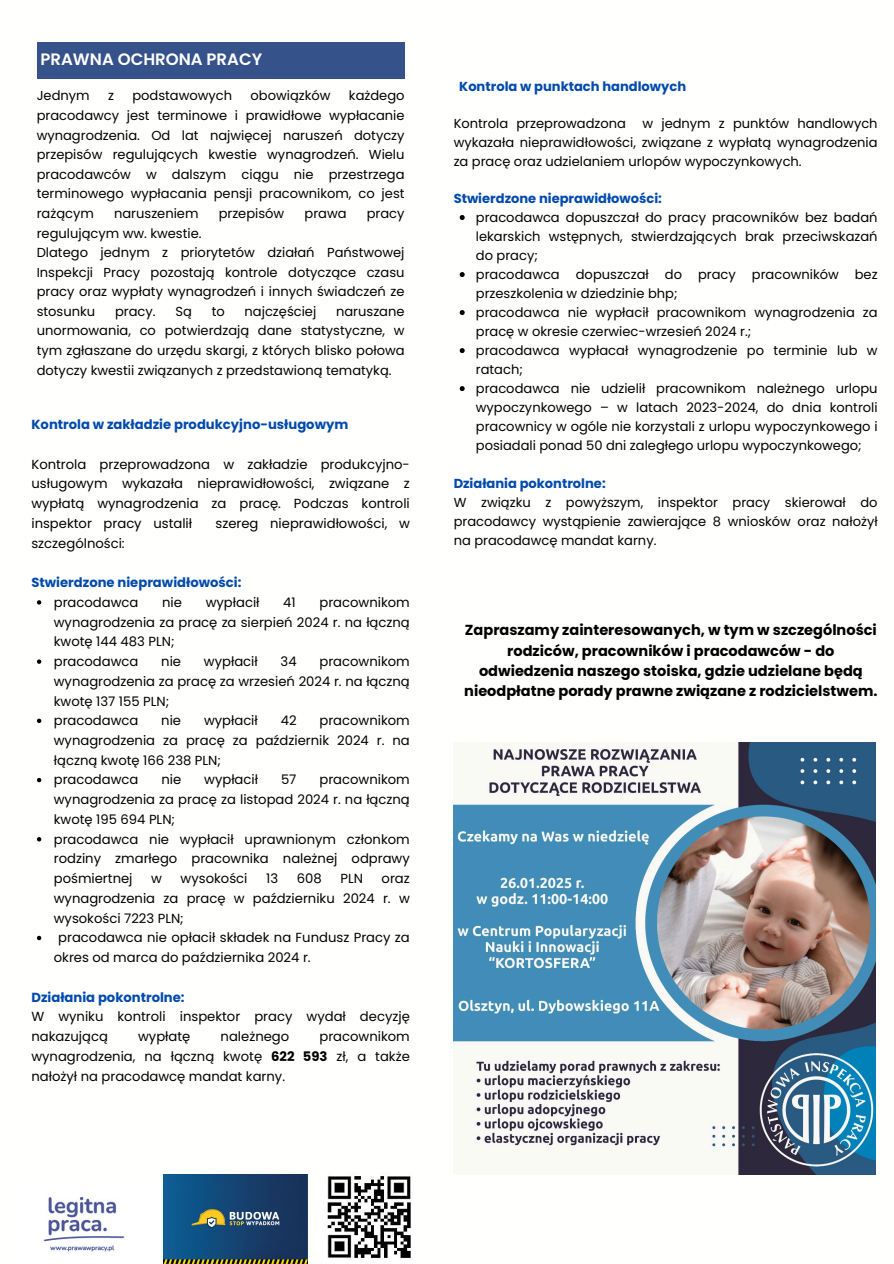
<style>
.page{position:relative;width:894px;height:1264px;background:#fff}
.page>*{position:absolute;margin:0;border:0;box-sizing:border-box;transform-origin:0 0}
.t1{font:600 16.5px "Poppins";color:#fff}
.t2{font:700 14.55px/20.2px "Poppins";color:#000;text-align:center}
.t3{font:13.2px/19.8px "Poppins";color:#000;text-align:justify}
.t4{font:700 13.2px "Poppins";color:#004aad}
.t5{font:13.05px/19px "Poppins";color:#000;text-align:justify}
.t6{font:700 13.05px "Poppins";color:#004aad}
.s1{font-weight:700;color:#004aad}
.s2{font-weight:700}
</style>
<div class="page">
<div style="left:37px;top:43px;width:367px;height:36px;background:#36528b"></div>
<img style="left:163px;top:1174px;width:144px;height:89px">
<img style="left:43px;top:1197px;width:82px;height:55px">
<img style="left:327px;top:1176px;width:84px;height:82px">
<img style="left:453px;top:742px;width:422px;height:432px">
<svg style="left:37px;top:600px;width:4px;height:4px"></svg>
<svg style="left:37px;top:659px;width:4px;height:5px"></svg>
<svg style="left:37px;top:718px;width:4px;height:5px"></svg>
<svg style="left:37px;top:778px;width:4px;height:4px"></svg>
<svg style="left:37px;top:837px;width:4px;height:4px"></svg>
<svg style="left:37px;top:935px;width:4px;height:5px"></svg>
<svg style="left:459px;top:215px;width:5px;height:5px"></svg>
<svg style="left:459px;top:272px;width:5px;height:5px"></svg>
<svg style="left:459px;top:310px;width:5px;height:5px"></svg>
<svg style="left:459px;top:348px;width:5px;height:5px"></svg>
<svg style="left:459px;top:386px;width:5px;height:5px"></svg>
<h1 class="t1" style="left:41px;top:48px;width:223px">PRAWNA OCHRONA PRACY</h1>
<p class="t5" style="left:37px;top:86px;width:54px">Jednym</p>
<p class="t5" style="left:108px;top:86px;width:7px">z</p>
<p class="t5" style="left:132px;top:86px;width:101px">podstawowych</p>
<p class="t5" style="left:250px;top:86px;width:81px">obowiązków</p>
<p class="t5" style="left:37px;top:86px;width:369px;line-height:19.5px;text-indent:312px">każdego pracodawcy jest terminowe i prawidłowe wypłacanie wynagrodzenia. Od lat najwięcej naruszeń dotyczy przepisów regulujących kwestie wynagrodzeń. Wielu pracodawców w dalszym ciągu nie przestrzega terminowego wypłacania pensji pracownikom, co jest rażącym</p>
<p class="t5" style="left:114px;top:204px;width:86px">naruszeniem</p>
<p class="t5" style="left:218px;top:204px;width:67px">przepisów</p>
<p class="t5" style="left:304px;top:204px;width:44px">prawa</p>
<p class="t5" style="left:366px;top:204px;width:39px">pracy</p>
<p class="t5" style="left:37px;top:223px;width:166px">regulującym ww. kwestie.</p>
<p class="t5" style="left:37px;top:243px;width:369px;line-height:19.5px">Dlatego jednym z priorytetów działań Państwowej Inspekcji Pracy pozostają kontrole dotyczące czasu pracy oraz wypłaty wynagrodzeń i innych świadczeń ze stosunku</p>
<p class="t5" style="left:115px;top:302px;width:42px">pracy.</p>
<p class="t5" style="left:175px;top:302px;width:18px">Są</p>
<p class="t5" style="left:212px;top:302px;width:15px">to</p>
<p class="t5" style="left:244px;top:302px;width:73px">najczęściej</p>
<p class="t5" style="left:37px;top:301px;width:369px;line-height:19.5px;text-indent:299px">naruszane unormowania, co potwierdzają dane statystyczne, w tym zgłaszane do urzędu skargi, z których blisko połowa dotyczy kwestii związanych z przedstawioną tematyką.</p>
<p class="t4" style="left:31px;top:415px;width:318px">Kontrola w zakładzie produkcyjno-usługowym</p>
<p class="t3" style="left:31px;top:454px;width:380px">Kontrola przeprowadzona w zakładzie produkcyjno&shy;usługowym wykazała nieprawidłowości, związane z wypłatą wynagrodzenia za pracę. Podczas kontroli inspektor pracy ustalił</p>
<p class="t3" style="left:215px;top:513px;width:196px">szereg nieprawidłowości, w</p>
<p class="t3" style="left:31px;top:533px;width:95px">szczególności:</p>
<h2 class="t4" style="left:31px;top:573px;width:211px">Stwierdzone nieprawidłowości:</h2>
<h3 class="t3" style="left:54px;top:592px;width:86px">pracodawca</h3>
<h3 class="t3" style="left:162px;top:592px;width:21px">nie</h3>
<h3 class="t3" style="left:206px;top:592px;width:55px">wypłacił</h3>
<h3 class="t3" style="left:283px;top:592px;width:14px">41</h3>
<h3 class="t3" style="left:54px;top:592px;width:357px;text-indent:265px">pracownikom wynagrodzenia za pracę za sierpień 2024 r. na łączną kwotę 144 483 PLN;</h3>
<h2 class="t3" style="left:54px;top:651px;width:86px">pracodawca</h2>
<h2 class="t3" style="left:161px;top:651px;width:21px">nie</h2>
<h2 class="t3" style="left:204px;top:651px;width:55px">wypłacił</h2>
<h2 class="t3" style="left:280px;top:651px;width:18px">34</h2>
<h2 class="t3" style="left:54px;top:651px;width:357px;text-indent:265px">pracownikom wynagrodzenia za pracę za wrzesień 2024 r. na łączną kwotę 137 155 PLN;</h2>
<p class="t3" style="left:54px;top:710px;width:86px">pracodawca</p>
<p class="t3" style="left:161px;top:710px;width:21px">nie</p>
<p class="t3" style="left:204px;top:710px;width:55px">wypłacił</p>
<p class="t3" style="left:281px;top:710px;width:17px">42</p>
<p class="t3" style="left:54px;top:710px;width:357px;text-indent:265px">pracownikom wynagrodzenia za pracę za październik 2024 r. na łączną kwotę 166 238 PLN;</p>
<p class="t3" style="left:54px;top:770px;width:86px">pracodawca</p>
<p class="t3" style="left:161px;top:770px;width:21px">nie</p>
<p class="t3" style="left:204px;top:770px;width:55px">wypłacił</p>
<p class="t3" style="left:281px;top:770px;width:17px">57</p>
<p class="t3" style="left:54px;top:770px;width:357px;text-indent:265px">pracownikom wynagrodzenia za pracę za listopad 2024 r. na łączną kwotę 195 694 PLN;</p>
<p class="t3" style="left:54px;top:829px;width:357px">pracodawca nie wypłacił uprawnionym członkom rodziny zmarłego pracownika należnej odprawy pośmiertnej</p>
<p class="t3" style="left:151px;top:868px;width:12px">w</p>
<p class="t3" style="left:181px;top:868px;width:68px">wysokości</p>
<p class="t3" style="left:266px;top:868px;width:13px">13</p>
<p class="t3" style="left:297px;top:868px;width:26px">608</p>
<p class="t3" style="left:340px;top:868px;width:24px">PLN</p>
<p class="t3" style="left:54px;top:868px;width:357px;text-indent:328px">oraz wynagrodzenia za pracę w październiku 2024 r. w wysokości 7223 PLN;</p>
<p class="t3" style="left:54px;top:927px;width:357px;text-indent:4px">pracodawca nie opłacił składek na Fundusz Pracy za okres od marca do października 2024 r.</p>
<p class="t3" style="left:31px;top:987px;width:380px;text-align:left"><span class="s1">Działania pokontrolne:<br></span>W wyniku kontroli inspektor pracy wydał decyzję nakazującą</p>
<p class="t3" style="left:31px;top:1026px;width:380px;text-indent:288px">pracownikom wynagrodzenia, na łączną kwotę <span class="s2">622 593</span> zł, a także nałożył na pracodawcę mandat karny.</p>
<p class="t3" style="left:138px;top:1026px;width:54px">wypłatę</p>
<p class="t3" style="left:220px;top:1026px;width:70px">należnego</p>
<p class="t6" style="left:459px;top:77px;width:228px">Kontrola w punktach handlowych</p>
<h3 class="t5" style="left:453px;top:114px;width:174px">Kontrola przeprowadzona</h3>
<h3 class="t5" style="left:453px;top:114px;width:425px;text-indent:189px">w jednym z punktów handlowych wykazała nieprawidłowości, związane z wypłatą wynagrodzenia za pracę oraz udzielaniem urlopów wypoczynkowych.</h3>
<p class="t6" style="left:453px;top:189px;width:210px">Stwierdzone nieprawidłowości:</p>
<p class="t5" style="left:475px;top:208px;width:403px">pracodawca dopuszczał do pracy pracowników bez badań lekarskich wstępnych, stwierdzających brak przeciwskazań do pracy;</p>
<p class="t5" style="left:475px;top:265px;width:403px">pracodawca dopuszczał do pracy pracowników bez przeszkolenia w dziedzinie bhp;</p>
<h4 class="t5" style="left:475px;top:303px;width:403px">pracodawca nie wypłacił pracownikom wynagrodzenia za pracę w okresie czerwiec-wrzesień 2024 r.;</h4>
<p class="t5" style="left:475px;top:341px;width:403px">pracodawca wypłacał wynagrodzenie po terminie lub w ratach;</p>
<h4 class="t5" style="left:475px;top:379px;width:403px">pracodawca nie udzielił pracownikom należnego urlopu wypoczynkowego – w latach 2023-2024, do dnia kontroli pracownicy w ogóle nie korzystali z urlopu wypoczynkowego i posiadali ponad 50 dni zaległego urlopu wypoczynkowego;</h4>
<p class="t6" style="left:453px;top:474px;width:153px">Działania pokontrolne:</p>
<p class="t5" style="left:453px;top:493px;width:425px">W związku z powyższym, inspektor pracy skierował do pracodawcy wystąpienie zawierające 8 wniosków oraz nałożył na pracodawcę mandat karny.</p>
<p class="t2" style="left:464px;top:620px;width:414px">Zapraszamy zainteresowanych, w tym w szczególności rodziców, pracowników i pracodawców - do odwiedzenia naszego stoiska, gdzie udzielane będą nieodpłatne porady prawne związane z rodzicielstwem.</p>
</div>
